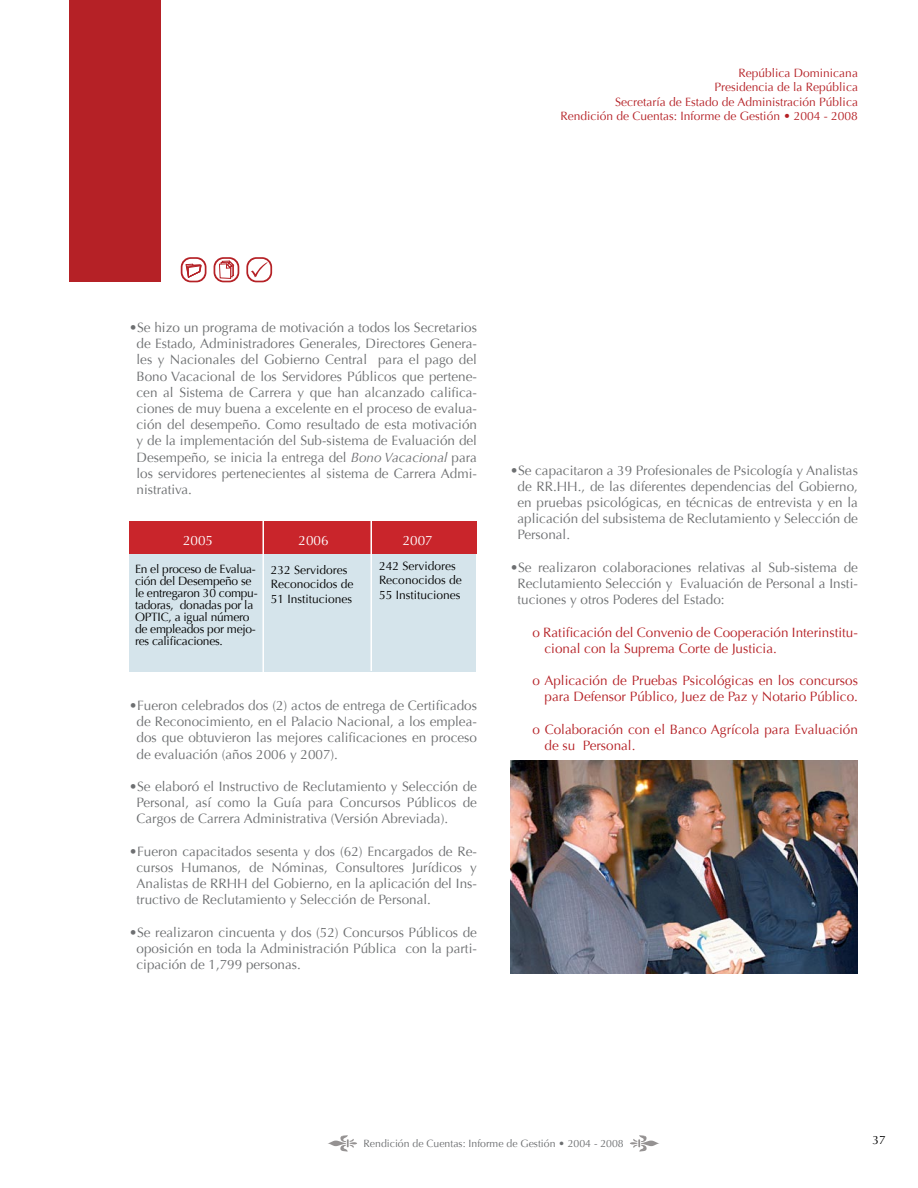
<style>
.page{position:relative;width:918px;height:1188px;background:#fff}
.page>*{position:absolute;margin:0;border:0;box-sizing:border-box;transform-origin:0 0}
.t1{font:13.5px/16.2px "Optima";color:#6d6f71;text-align:justify}
.t2{font:13.5px/16.2px "Optima";color:#b52126}
.t3{font:13.5px "Optima";color:#fff}
.t4{font:12px/12px "Optima";letter-spacing:-.02em;color:#000}
.t5{font:12px/14.4px "Optima";color:#b52126;text-align:right}
.t6{font:12px/14.4px "Optima";color:#000}
.t7{font:10.5px "Optima";color:#6d6f71}
.s1{font-style:italic}
</style>
<div class="page">
<svg style="left:630px;top:1135px;width:29px;height:17px"></svg>
<svg style="left:328px;top:1135px;width:29px;height:17px"></svg>
<div style="left:70px;top:0;width:91px;height:282px;background:#b52126"></div>
<img style="left:510px;top:760px;width:348px;height:214px">
<div style="left:130px;top:547px;width:346px;height:125px;background:#d5e4eb"></div>
<div style="left:130px;top:521px;width:347px;height:33px;background:#c9252b"></div>
<hr style="left:370px;top:521px;width:2px;height:150px;background:#fff">
<hr style="left:262px;top:521px;width:2px;height:151px;background:#fff">
<svg style="left:214px;top:257px;width:25px;height:25px"></svg>
<svg style="left:181px;top:257px;width:25px;height:25px"></svg>
<svg style="left:246px;top:257px;width:26px;height:25px"></svg>
<p class="t5" style="left:561px;top:66px;width:299px">República Dominicana<br>Presidencia de la República<br>Secretaría de Estado de Administración Pública Rendición de Cuentas: Informe de Gestión • 2004 - 2008</p>
<p class="t1" style="left:136px;top:319px;width:342px;text-indent:-8px">•Se hizo un programa de motivación a todos los Secretarios de Estado, Administradores Generales, Directores Genera&shy;les y Nacionales del Gobierno Central para el pago del Bono Vacacional de los Servidores Públicos que pertene&shy;cen al Sistema de Carrera y que han alcanzado califica&shy;ciones de muy buena a excelente en el proceso de evalua&shy;ción del desempeño. Como resultado de esta motivación y de la implementación del Sub-sistema de Evaluación del Desempeño, se inicia la entrega del <span class="s1">Bono Vacacional</span> para los servidores pertenecientes al sistema de Carrera Admi&shy;nistrativa.</p>
<p class="t3" style="left:183px;top:532px;width:32px">2005</p>
<p class="t3" style="left:299px;top:532px;width:32px">2006</p>
<p class="t3" style="left:403px;top:532px;width:32px">2007</p>
<p class="t6" style="left:271px;top:563px;width:84px">232 Servidores<br>Reconocidos de<br>51 Instituciones</p>
<p class="t6" style="left:379px;top:559px;width:84px">242 Servidores<br>Reconocidos de<br>55 Instituciones</p>
<p class="t4" style="left:135px;top:563px;width:124px">En el proceso de Evalua&shy;ción del Desempeño se le entregaron 30 compu&shy;tadoras, donadas por la<br>OPTIC, a igual número de empleados por mejo&shy;res calificaciones.</p>
<p class="t1" style="left:136px;top:697px;width:342px;text-indent:-8px">•Fueron celebrados dos (2) actos de entrega de Certificados de Reconocimiento, en el Palacio Nacional, a los emplea&shy;dos que obtuvieron las mejores calificaciones en proceso de evaluación (años 2006 y 2007).</p>
<p class="t1" style="left:136px;top:778px;width:342px;text-indent:-8px">•Se elaboró el Instructivo de Reclutamiento y Selección de Personal, así como la Guía para Concursos Públicos de Cargos de Carrera Administrativa (Versión Abreviada).</p>
<p class="t1" style="left:136px;top:843px;width:342px;text-indent:-8px">•Fueron capacitados sesenta y dos (62) Encargados de Re&shy;cursos Humanos, de Nóminas, Consultores Jurídicos y Analistas de RRHH del Gobierno, en la aplicación del Ins&shy;tructivo de Reclutamiento y Selección de Personal.</p>
<p class="t1" style="left:136px;top:924px;width:342px;text-indent:-8px">•Se realizaron cincuenta y dos (52) Concursos Públicos de oposición en toda la Administración Pública con la parti&shy;cipación de 1,799 personas.</p>
<p class="t1" style="left:518px;top:462px;width:342px;text-indent:-8px">•Se capacitaron a 39 Profesionales de Psicología y Analistas de RR.HH., de las diferentes dependencias del Gobierno, en pruebas psicológicas, en técnicas de entrevista y en la aplicación del subsistema de Reclutamiento y Selección de Personal.</p>
<p class="t1" style="left:518px;top:559px;width:342px;text-indent:-8px">•Se realizaron colaboraciones relativas al Sub-sistema de Reclutamiento Selección y Evaluación de Personal a Insti&shy;tuciones y otros Poderes del Estado:</p>
<p class="t2" style="left:544px;top:624px;width:315px;text-indent:-12px">o Ratificación del Convenio de Cooperación Interinstitu&shy;cional con la Suprema Corte de Justicia.</p>
<p class="t2" style="left:532px;top:673px;width:327px;text-align:right">o Aplicación de Pruebas Psicológicas en los concursos para Defensor Público, Juez de Paz y Notario Público.</p>
<p class="t2" style="left:544px;top:721px;width:315px;text-indent:-12px">o Colaboración con el Banco Agrícola para Evaluación de su Personal.</p>
<p class="t7" style="left:364px;top:1138px;width:262px">Rendición de Cuentas: Informe de Gestión • 2004 - 2008</p>
<p class="t4" style="left:873px;top:1134px;width:15px">37</p>
</div>
